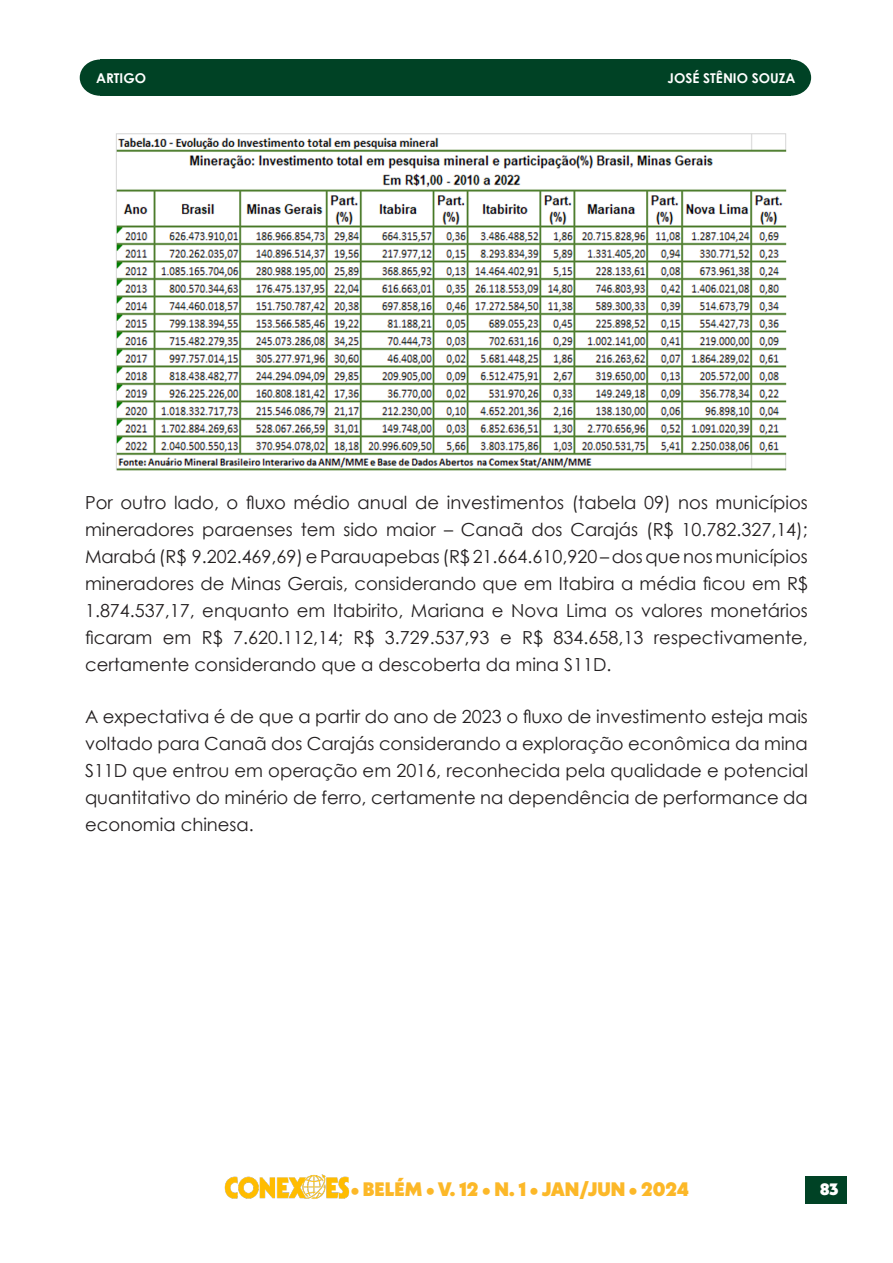
<style>
.page{position:relative;width:893px;height:1263px;background:#fff}
.page>*{position:absolute;margin:0;border:0;box-sizing:border-box;transform-origin:0 0}
.t1{font:900 19.5px "Neue Kabel";color:#fcb828}
.PARÁGRAFO{font:18px/27px "Century Gothic";color:#231f20;text-align:justify}
.t2{font:900 16.5px "Neue Kabel";color:#fff}
.t3{font:700 13.5px "Century Gothic";color:#fff}
</style>
<div class="page">
<div style="left:770px;top:60px;width:41px;height:36px;background:#004225;border-radius:50%"></div>
<div style="left:80px;top:60px;width:40px;height:36px;background:#004225;border-radius:50%"></div>
<div style="left:100px;top:60px;width:691px;height:36px;background:#004225"></div>
<div style="left:805px;top:1176px;width:42px;height:27px;background:#004225"></div>
<img style="left:224px;top:1174px;width:126px;height:25px">
<img style="left:116px;top:133px;width:671px;height:338px">
<p class="t3" style="left:96px;top:68px;width:51px">ARTIGO</p>
<p class="t3" style="left:668px;top:68px;width:129px">JOSÉ STÊNIO SOUZA</p>
<p class="PARÁGRAFO" style="left:85px;top:488px;width:724px">Por outro lado, o fluxo médio anual de investimentos (tabela 09) nos municípios mineradores paraenses tem sido maior – Canaã dos Carajás (R$ 10.782.327,14); Marabá (R$ 9.202.469,69) e Parauapebas (R$ 21.664.610,920 – dos que nos municípios mineradores de Minas Gerais, considerando que em Itabira a média ficou em R$ 1.874.537,17, enquanto em Itabirito, Mariana e Nova Lima os valores monetários ficaram em R$ 7.620.112,14; R$ 3.729.537,93 e R$ 834.658,13 respectivamente, certamente considerando que a descoberta da mina S11D.</p>
<p class="PARÁGRAFO" style="left:85px;top:703px;width:724px">A expectativa é de que a partir do ano de 2023 o fluxo de investimento esteja mais voltado para Canaã dos Carajás considerando a exploração econômica da mina S11D que entrou em operação em 2016, reconhecida pela qualidade e potencial quantitativo do minério de ferro, certamente na dependência de performance da economia chinesa.</p>
<p class="t1" style="left:351px;top:1176px;width:340px">• BELÉM • V. 12 • N. 1 • JAN/JUN • 2024</p>
<p class="t2" style="left:820px;top:1179px;width:20px">83</p>
</div>
